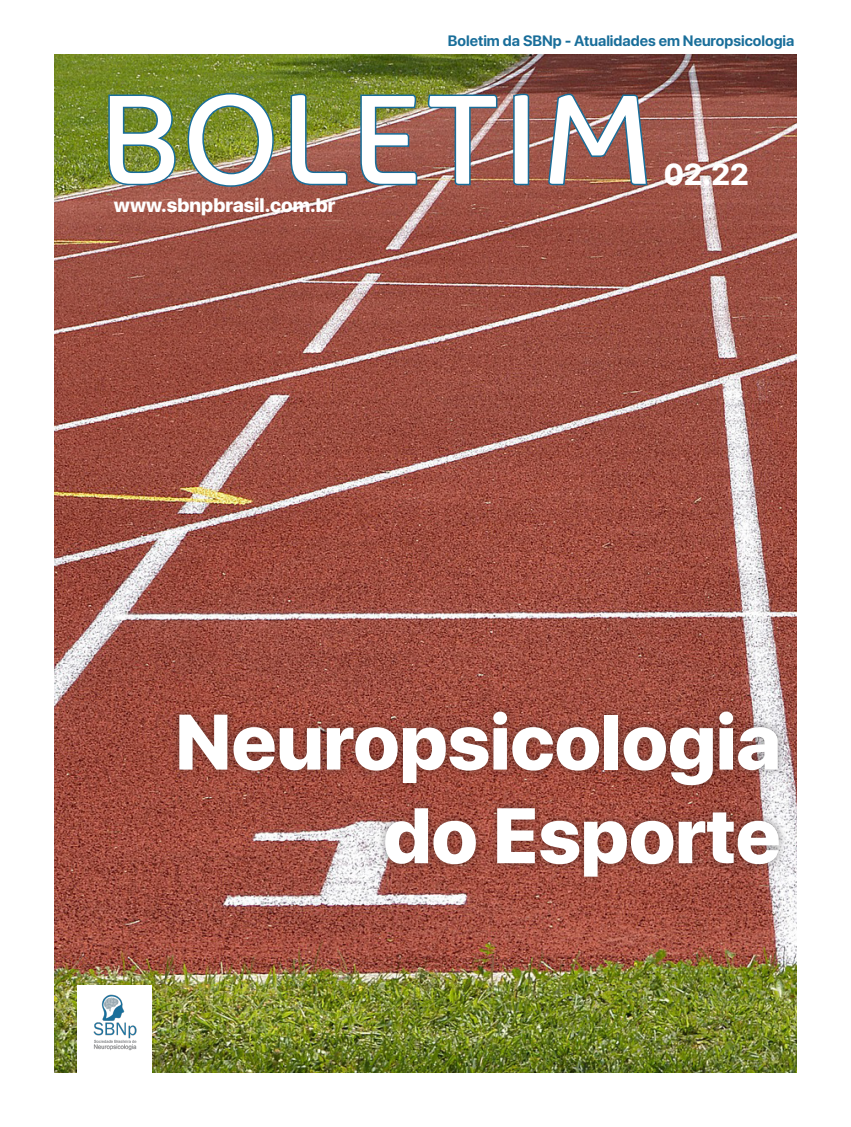
<style>
.page{position:relative;width:851px;height:1127px;background:#fff}
.page>*{position:absolute;margin:0;border:0;box-sizing:border-box;transform-origin:0 0}
.t1{font:800 78px/93.6px "SF Pro Display";color:#fff;text-align:right}
.t2{font:800 30px "SF Pro Display";color:#fff}
.t3{font:800 19.5px "SF Pro Display";color:#fff}
.t4{font:700 15px "SF Pro Display";color:#196e9a}
</style>
<div class="page">
<img style="left:54px;top:54px;width:742px;height:1019px">
<div style="left:77px;top:985px;width:74px;height:135px;background:#fff"></div>
<img style="left:108px;top:92px;width:540px;height:96px">
<img style="left:93px;top:994px;width:44px;height:57px">
<div style="left:171px;top:704px;width:616px;height:181px;background:#231f20;opacity:.46"></div>
<p class="t4" style="left:448px;top:32px;width:348px">Boletim da SBNp - Atualidades em Neuropsicologia</p>
<p class="t3" style="left:114px;top:194px;width:223px">www.sbnpbrasil.com.br</p>
<p class="t2" style="left:663px;top:157px;width:86px">02.22</p>
<p class="t1" style="left:175px;top:696px;width:607px">Neuropsicologia do Esporte</p>
</div>
